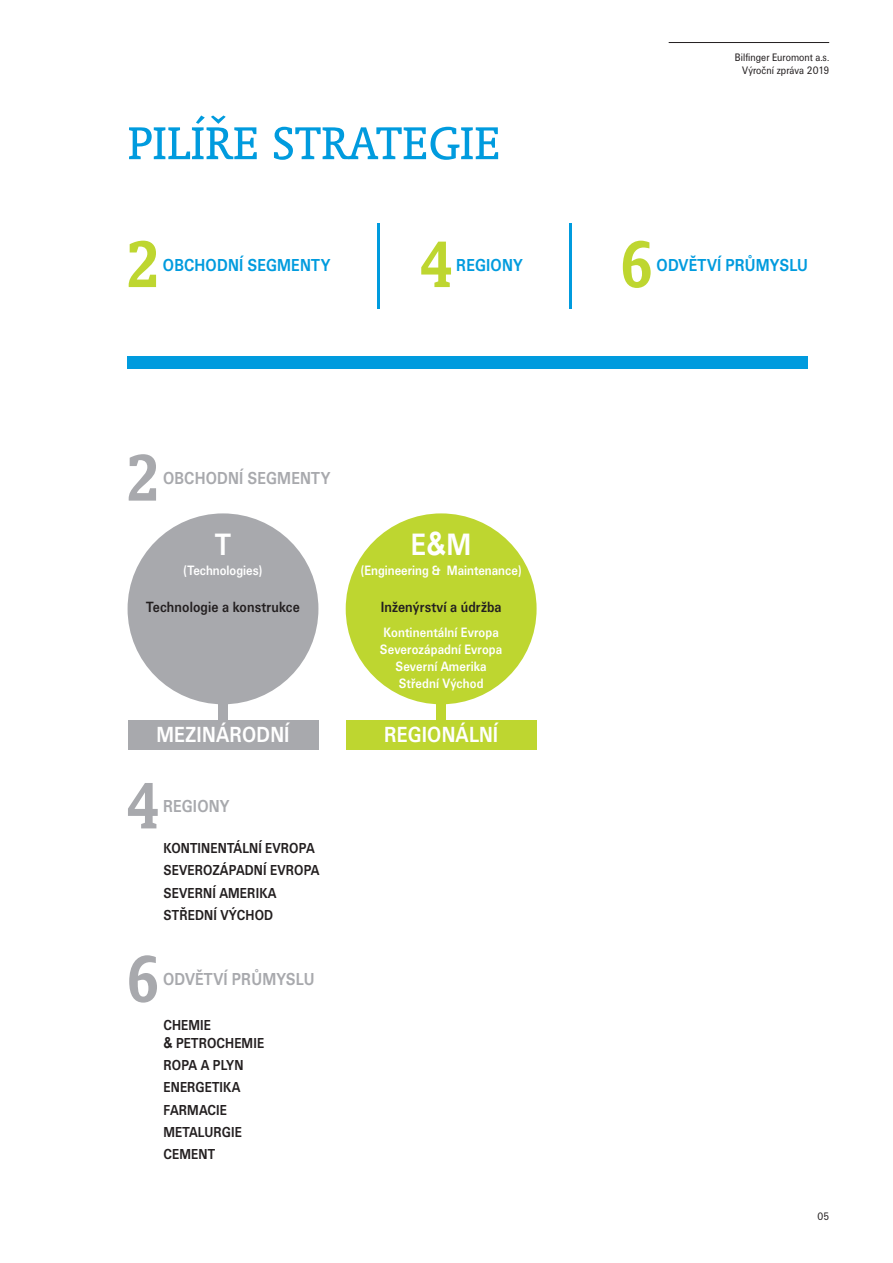
<style>
.page{position:relative;width:893px;height:1263px;background:#fff}
.page>*{position:absolute;margin:0;border:0;box-sizing:border-box;transform-origin:0 0}
.t1{font:700 75px "Oranda BTCE";color:#bed630;scale:.85 1}
.t2{font:700 75px "Oranda BTCE";color:#a8a9ad;scale:.85 1}
.t3{font:52.5px "Oranda BTCE";color:#009bde}
.t4{font:700 32.1px "Unitus TEE";color:#fff;scale:.85 1}
.t5{font:700 22.65px "Unitus TEE";letter-spacing:.01em;color:#fff;scale:.85 1}
.t6{font:700 18px "Unitus TEE";letter-spacing:.01em;color:#009bde;scale:.85 1}
.t7{font:700 18px "Unitus TEE";letter-spacing:.01em;color:#a8a9ad;scale:.85 1}
.t8{font:700 15.45px "Unitus TEE";letter-spacing:.01em;color:#231f20;scale:.85 1}
.t9{font:700 15px/22.2px "Unitus TEE";letter-spacing:.01em;color:#231f20;scale:.85 1}
.t10{font:700 14.1px/17px "Unitus TEE";letter-spacing:.01em;color:#fff;text-align:center;scale:.85 1}
.t11{font:11.25px/13.5px "Unitus TEE";letter-spacing:.005em;color:#231f20;text-align:right;scale:.85 1}
.s1{font-family:"Arial"}
</style>
<div class="page">
<div style="left:218px;top:699px;width:10px;height:28px;background:#a8a9ad"></div>
<div style="left:437px;top:699px;width:9px;height:28px;background:#bed630"></div>
<div style="left:128px;top:513px;width:190px;height:191px;background:#a8a9ad;border-radius:50%"></div>
<div style="left:346px;top:513px;width:191px;height:191px;background:#bed630;border-radius:50%"></div>
<div style="left:128px;top:721px;width:190px;height:29px;background:#a8a9ad"></div>
<div style="left:346px;top:721px;width:191px;height:29px;background:#bed630"></div>
<hr style="left:669px;top:42px;width:160px;height:1px;background:#231f20">
<div style="left:128px;top:356px;width:680px;height:13px;background:#009bde"></div>
<hr style="left:377px;top:223px;width:2px;height:85px;background:#009bde">
<hr style="left:570px;top:223px;width:2px;height:85px;background:#009bde">
<h2 class="t3" style="left:128px;top:111px;width:375px">PILÍŘE STRATEGIE</h2>
<h1 class="t1" style="left:128px;top:218px;width:38px">2</h1>
<p class="t6" style="left:163px;top:254px;width:198px">OBCHODNÍ SEGMENTY</p>
<h1 class="t2" style="left:128px;top:431px;width:38px">2</h1>
<p class="t7" style="left:163px;top:468px;width:198px">OBCHODNÍ SEGMENTY</p>
<h1 class="t1" style="left:421px;top:218px;width:38px">4</h1>
<p class="t6" style="left:456px;top:254px;width:80px">REGIONY</p>
<h3 class="t4" style="left:215px;top:526px;width:20px">T</h3>
<h3 class="t4" style="left:411px;top:526px;width:72px">E<span class="s1">&amp;</span>M</h3>
<p class="t10" style="left:184px;top:562px;width:94px">(Technologies)</p>
<p class="t10" style="left:361px;top:562px;width:191px">(Engineering &amp; Maintenance)</p>
<p class="t8" style="left:146px;top:598px;width:182px">Technologie a konstrukce</p>
<p class="t8" style="left:381px;top:598px;width:144px">Inženýrství a údržba</p>
<p class="t10" style="left:380px;top:624px;width:145px">Kontinentální Evropa<br>Severozápadní Evropa<br>Severní Amerika<br>Střední Východ</p>
<h3 class="t5" style="left:156px;top:722px;width:158px">MEZINÁRODNÍ</h3>
<h3 class="t5" style="left:384px;top:722px;width:136px">REGIONÁLNÍ</h3>
<h1 class="t2" style="left:128px;top:759px;width:38px">4</h1>
<p class="t7" style="left:163px;top:796px;width:80px">REGIONY</p>
<p class="t9" style="left:163px;top:837px;width:185px">KONTINENTÁLNÍ EVROPA<br>SEVEROZÁPADNÍ EVROPA<br>SEVERNÍ AMERIKA<br>STŘEDNÍ VÝCHOD</p>
<h1 class="t2" style="left:128px;top:932px;width:38px">6</h1>
<p class="t7" style="left:163px;top:969px;width:180px">ODVĚTVÍ PRŮMYSLU</p>
<p class="t9" style="left:163px;top:1016px;width:120px;line-height:18px">CHEMIE<br><span class="s1">&amp;</span> PETROCHEMIE</p>
<p class="t9" style="left:163px;top:1054px;width:96px">ROPA A PLYN<br>ENERGETIKA<br>FARMACIE<br>METALURGIE<br>CEMENT</p>
<p class="t11" style="left:735px;top:50px;width:112px">Bilfinger Euromont a.s.<br>Výroční zpráva 2019</p>
<h1 class="t1" style="left:621px;top:218px;width:38px">6</h1>
<p class="t6" style="left:657px;top:254px;width:180px">ODVĚTVÍ PRŮMYSLU</p>
<p class="t11" style="left:817px;top:1210px;width:15px">05</p>
</div>
